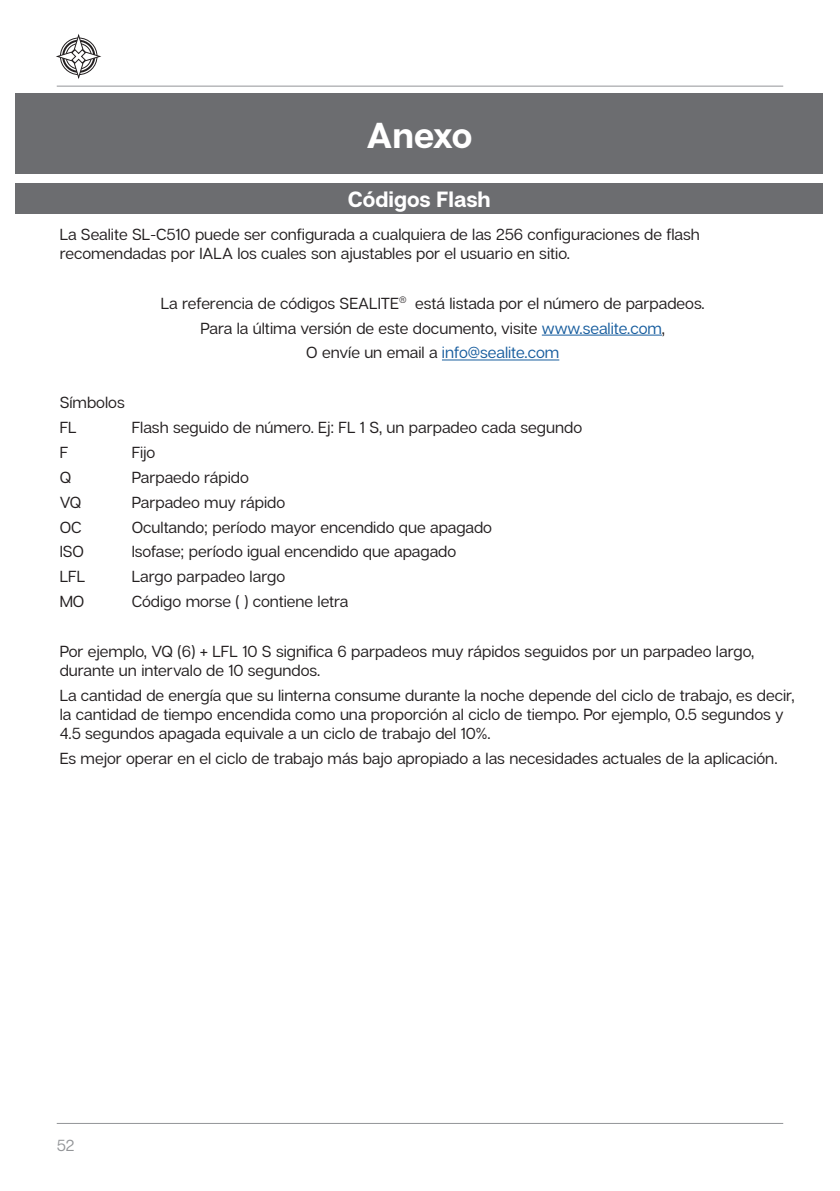
<style>
.page{position:relative;width:840px;height:1191px;background:#fff}
.page>*{position:absolute;margin:0;border:0;box-sizing:border-box;transform-origin:0 0}
.t1{font:700 36px "Articulat C Fv 2";letter-spacing:-.025em;color:#fff}
.t2{font:700 22px "Articulat C Fv 2";color:#fff}
.t3{font:16px/19.2px "Articulat C Fv 2 Text";color:#231f20}
.t4{font:16px "Articulat C Fv 2 Text";color:#175d9e}
.t5{font:16px "Articulat C Fv 2 Text";color:#939598}
.s1{color:#175d9e}
.s2{color:#231f20}
</style>
<div class="page">
<hr style="left:57px;top:86px;width:725px;height:1px;background:#939598">
<hr style="left:57px;top:1123px;width:725px;height:1px;background:#939598">
<svg style="left:57px;top:35px;width:43px;height:43px"></svg>
<div style="left:16px;top:183px;width:806px;height:31px;background:#6c6d70"></div>
<div style="left:16px;top:94px;width:806px;height:80px;background:#6c6d70"></div>
<hr style="left:541px;top:335px;width:120px;height:1px;background:#175d9e">
<hr style="left:441px;top:359px;width:118px;height:1px;background:#175d9e">
<p class="t1" style="left:366px;top:114px;width:107px">Anexo</p>
<p class="t2" style="left:347px;top:186px;width:144px">Códigos Flash</p>
<p class="t3" style="left:60px;top:225px;width:641px">La Sealite SL-C510 puede ser configurada a cualquiera de las 256 configuraciones de flash recomendadas por IALA los cuales son ajustables por el usuario en sitio.</p>
<p class="t3" style="left:161px;top:294px;width:545px">La referencia de códigos SEALITE<sup>®</sup> está listada por el número de parpadeos.</p>
<p class="t3" style="left:200px;top:319px;width:465px">Para la última versión de este documento, visite <span class="s1">www.sealite.com</span>,</p>
<p class="t4" style="left:306px;top:343px;width:254px"><span class="s2">O envíe un email a</span> info@sealite.com</p>
<p class="t3" style="left:60px;top:393px;width:66px">Símbolos</p>
<p class="t3" style="left:60px;top:418px;width:19px">FL</p>
<p class="t3" style="left:132px;top:418px;width:451px">Flash seguido de número. Ej: FL 1 S, un parpadeo cada segundo</p>
<p class="t3" style="left:60px;top:443px;width:10px">F</p>
<p class="t3" style="left:132px;top:443px;width:25px">Fijo</p>
<p class="t3" style="left:60px;top:468px;width:13px">Q</p>
<p class="t3" style="left:132px;top:468px;width:119px">Parpaedo rápido</p>
<p class="t3" style="left:60px;top:493px;width:23px">VQ</p>
<p class="t3" style="left:132px;top:493px;width:155px">Parpadeo muy rápido</p>
<p class="t3" style="left:60px;top:518px;width:23px">OC</p>
<p class="t3" style="left:132px;top:518px;width:361px">Ocultando; período mayor encendido que apagado</p>
<p class="t3" style="left:60px;top:542px;width:26px">ISO</p>
<p class="t3" style="left:132px;top:542px;width:326px">Isofase; período igual encendido que apagado</p>
<p class="t3" style="left:60px;top:567px;width:27px">LFL</p>
<p class="t3" style="left:132px;top:567px;width:155px">Largo parpadeo largo</p>
<p class="t3" style="left:60px;top:592px;width:26px">MO</p>
<p class="t3" style="left:132px;top:592px;width:218px">Código morse ( ) contiene letra</p>
<p class="t3" style="left:60px;top:642px;width:695px">Por ejemplo, VQ (6) + LFL 10 S significa 6 parpadeos muy rápidos seguidos por un parpadeo largo, durante un intervalo de 10 segundos.</p>
<p class="t3" style="left:60px;top:686px;width:736px">La cantidad de energía que su linterna consume durante la noche depende del ciclo de trabajo, es decir, la cantidad de tiempo encendida como una proporción al ciclo de tiempo. Por ejemplo, 0.5 segundos y<br>4.5 segundos apagada equivale a un ciclo de trabajo del 10%.</p>
<p class="t3" style="left:60px;top:749px;width:719px">Es mejor operar en el ciclo de trabajo más bajo apropiado a las necesidades actuales de la aplicación.</p>
<p class="t5" style="left:57px;top:1136px;width:19px">52</p>
</div>
